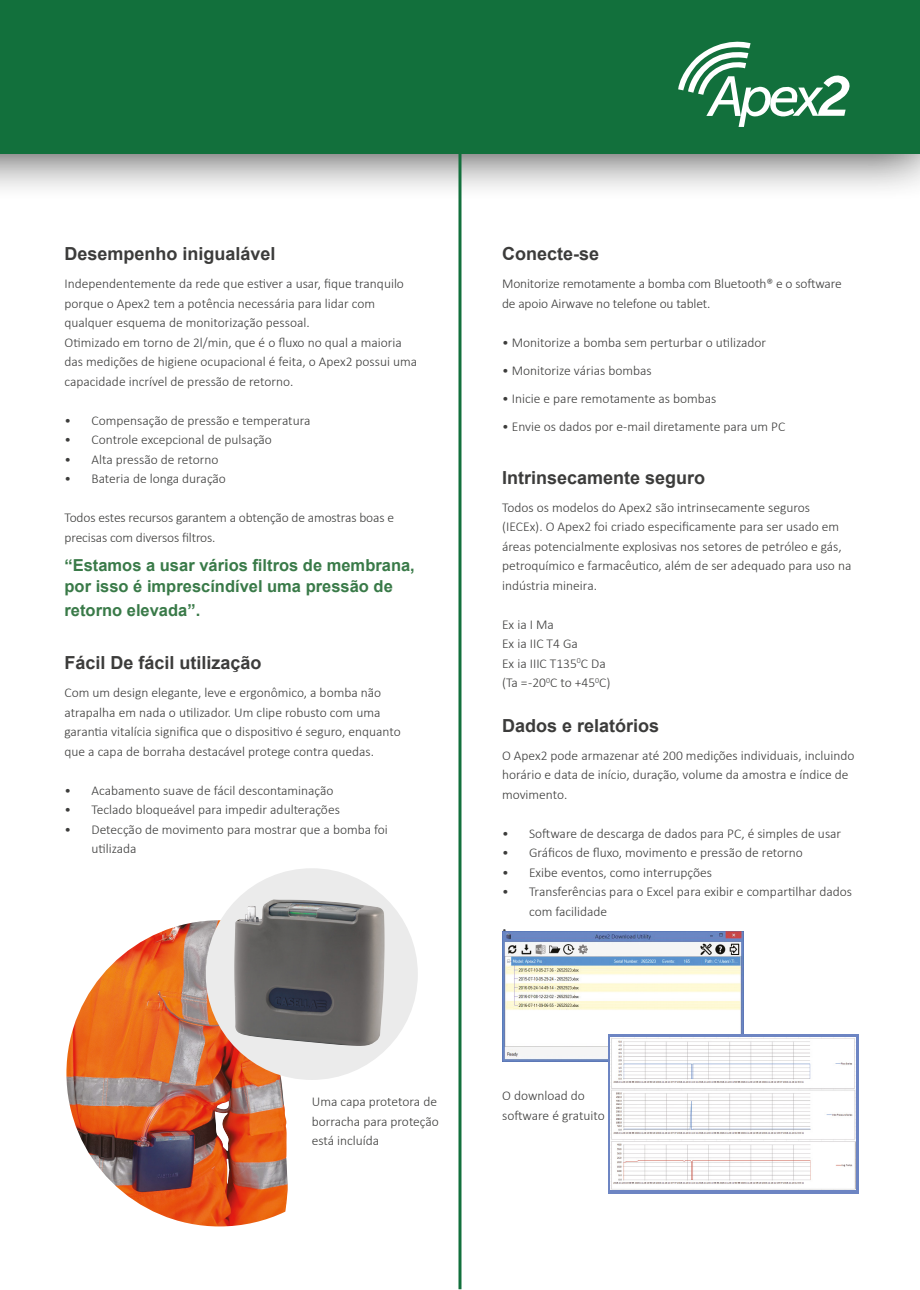
<style>
.page{position:relative;width:920px;height:1290px;background:#fff}
.page>*{position:absolute;margin:0;border:0;box-sizing:border-box;transform-origin:0 0}
.t1{font:700 18px "Arial";color:#3c3c3b}
.t2{font:700 16.5px/21px "Arial";color:#397a48}
.t3{font:300 13.5px/19.5px "Calibri";color:#3c3c3b}
.t4{font:13.5px "Raleway";color:#3c3c3b}
</style>
<div class="page">
<div style="left:0;top:0;width:920px;height:202px;background:#000;opacity:.85"></div>
<div style="left:0;top:1px;width:919px;height:153px;background:#12703c"></div>
<svg style="left:678px;top:41px;width:172px;height:86px"></svg>
<img style="left:66px;top:920px;width:222px;height:306px">
<hr style="left:458px;top:147px;width:3px;height:1142px;background:#12703c">
<div style="left:206px;top:868px;width:212px;height:212px;background:#ebebeb;border-radius:50%"></div>
<img style="left:234px;top:899px;width:151px;height:147px">
<img style="left:502px;top:931px;width:242px;height:131px">
<svg style="left:608px;top:1034px;width:251px;height:159px;background:#8699cb"></svg>
<img style="left:611px;top:1037px;width:244px;height:152px">
<p class="t1" style="left:65px;top:241px;width:213px">Desempenho inigualável</p>
<p class="t3" style="left:65px;top:274px;width:341px">Independentemente da rede que estiver a usar, fique tranquilo porque o Apex2 tem a potência necessária para lidar com qualquer esquema de monitorização pessoal.</p>
<p class="t3" style="left:65px;top:332px;width:354px">Otimizado em torno de 2l/min, que é o fluxo no qual a maioria das medições de higiene ocupacional é feita, o Apex2 possui uma capacidade incrível de pressão de retorno.</p>
<p class="t3" style="left:65px;top:410px;width:247px">• Compensação de pressão e temperatura</p>
<p class="t3" style="left:65px;top:430px;width:209px">• Controle excepcional de pulsação</p>
<p class="t3" style="left:65px;top:449px;width:156px">• Alta pressão de retorno</p>
<p class="t3" style="left:65px;top:469px;width:163px">• Bateria de longa duração</p>
<p class="t3" style="left:65px;top:508px;width:331px">Todos estes recursos garantem a obtenção de amostras boas e precisas com diversos filtros.</p>
<p class="t2" style="left:65px;top:555px;width:352px">“Estamos a usar vários filtros de membrana, por isso é imprescíndível uma pressão de</p>
<p class="t2" style="left:65px;top:600px;width:137px">retorno elevada”.</p>
<p class="t1" style="left:65px;top:650px;width:199px">Fácil De fácil utilização</p>
<p class="t3" style="left:65px;top:683px;width:338px">Com um design elegante, leve e ergonômico, a bomba não atrapalha em nada o utilizador. Um clipe robusto com uma garantia vitalícia significa que o dispositivo é seguro, enquanto que a capa de borraha destacável protege contra quedas.</p>
<p class="t3" style="left:65px;top:780px;width:271px">• Acabamento suave de fácil descontaminação</p>
<p class="t3" style="left:65px;top:800px;width:277px">• Teclado bloqueável para impedir adulterações</p>
<p class="t3" style="left:92px;top:819px;width:298px;text-indent:-27px">• Detecção de movimento para mostrar que a bomba foi utilizada</p>
<p class="t1" style="left:502px;top:241px;width:99px">Conecte-se</p>
<p class="t3" style="left:502px;top:274px;width:341px">Monitorize remotamente a bomba com Bluetooth® e o software de apoio Airwave no telefone ou tablet.</p>
<p class="t3" style="left:502px;top:332px;width:266px">• Monitorize a bomba sem perturbar o utilizador</p>
<p class="t3" style="left:502px;top:360px;width:151px">• Monitorize várias bombas</p>
<p class="t3" style="left:502px;top:388px;width:216px">• Inicie e pare remotamente as bombas</p>
<p class="t3" style="left:502px;top:416px;width:285px">• Envie os dados por e-mail diretamente para um PC</p>
<p class="t1" style="left:502px;top:465px;width:205px">Intrinsecamente seguro</p>
<p class="t3" style="left:502px;top:497px;width:351px">Todos os modelos do Apex2 são intrinsecamente seguros (IECEx). O Apex2 foi criado especificamente para ser usado em áreas potencialmente explosivas nos setores de petróleo e gás, petroquímico e farmacêutico, além de ser adequado para uso na indústria mineira.</p>
<p class="t3" style="left:502px;top:614px;width:53px">Ex ia I Ma</p>
<p class="t3" style="left:502px;top:634px;width:77px">Ex ia IIC T4 Ga</p>
<p class="t3" style="left:502px;top:653px;width:105px">Ex ia IIIC T135<sup>0</sup>C Da</p>
<p class="t3" style="left:502px;top:673px;width:110px">(Ta = -20<sup>0</sup>C to +45<sup>0</sup>C)</p>
<p class="t1" style="left:502px;top:713px;width:159px">Dados e relatórios</p>
<p class="t3" style="left:502px;top:745px;width:354px">O Apex2 pode armazenar até 200 medições individuais, incluindo horário e data de início, duração, volume da amostra e índice de movimento.</p>
<p class="t3" style="left:502px;top:823px;width:341px">• Software de descarga de dados para PC, é simples de usar</p>
<p class="t3" style="left:502px;top:843px;width:302px">• Gráficos de fluxo, movimento e pressão de retorno</p>
<p class="t3" style="left:502px;top:862px;width:211px">• Exibe eventos, como interrupções</p>
<p class="t3" style="left:529px;top:882px;width:324px;text-indent:-27px">• Transferências para o Excel para exibir e compartilhar dados com facilidade</p>
<p class="t4" style="left:502px;top:922px;width:6px">•</p>
<p class="t3" style="left:312px;top:1092px;width:129px">Uma capa protetora de borracha para proteção está incluída</p>
<p class="t3" style="left:502px;top:1086px;width:104px">O download do software é gratuito</p>
</div>
